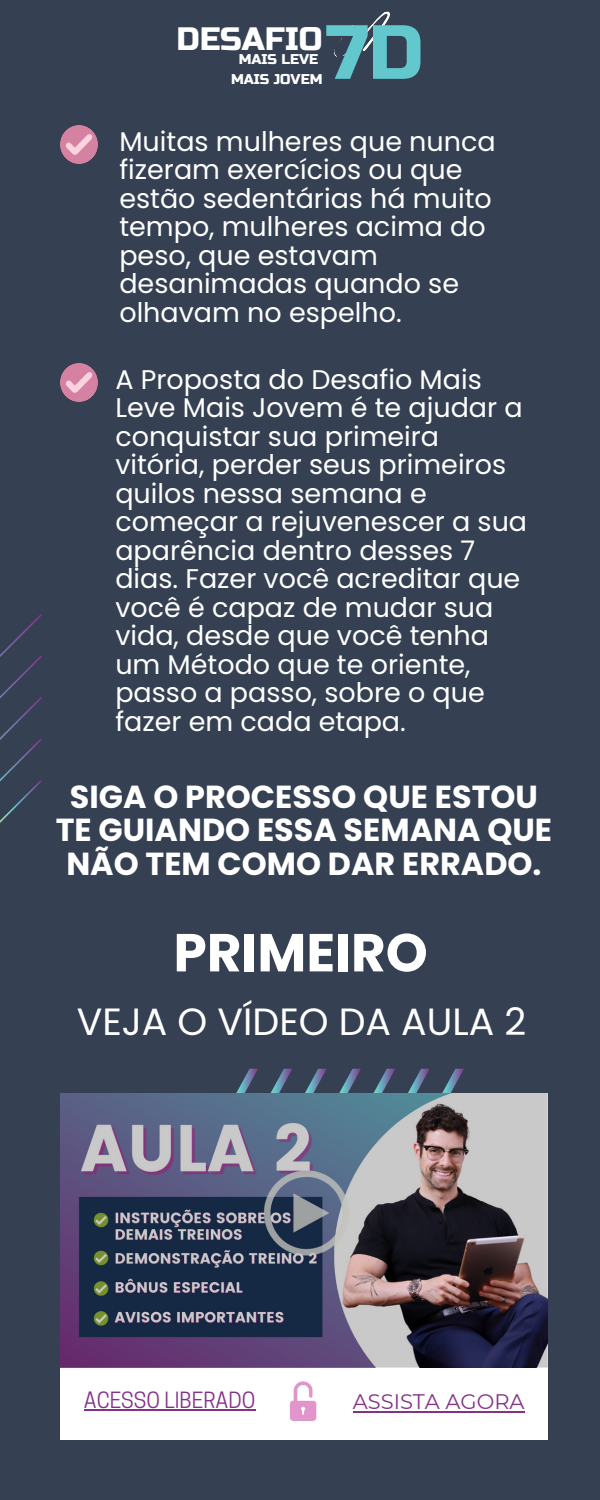
<style>
.page{position:relative;width:600px;height:1500px;background:#354052}
.page>*{position:absolute;margin:0;border:0;box-sizing:border-box;transform-origin:0 0}
.t1{font:76.6px "Russo One";color:#63c8cd}
.t2{font:700 53.4px "Poppins";color:#fff}
.t3{font:37.9px "Poppins";color:#fff}
.t4{font:32.4px "Russo One";color:#fff}
.t5{font:700 31.9px/33.8px "Poppins";color:#fff;text-align:center}
.t6{font:27px/28.5px "Poppins";color:#fff}
.t7{font:21px "Cooper Hewitt";color:#843189}
.t8{font:21px "Montserrat";color:#843189}
.t9{font:14.2px "Russo One";color:#fff}
</style>
<div class="page">
<svg style="left:0;top:614px;width:42px;height:209px"></svg>
<img style="left:60px;top:126px;width:38px;height:37px">
<img style="left:60px;top:364px;width:38px;height:37px">
<svg style="left:225px;top:1069px;width:239px;height:25px"></svg>
<div style="left:60px;top:1366px;width:488px;height:74px;background:#fff"></div>
<img style="left:289px;top:1381px;width:28px;height:39px">
<hr style="left:84px;top:1409px;width:172px;height:2px;background:#843189">
<hr style="left:353px;top:1411px;width:172px;height:1px;background:#843189">
<img style="left:334px;top:12px;width:56px;height:45px">
<img style="left:60px;top:1094px;width:488px;height:274px">
<h1 class="t1" style="left:326px;top:8px;width:100px">7D</h1>
<p class="t4" style="left:176px;top:20px;width:148px">DESAFIO</p>
<p class="t9" style="left:231px;top:70px;width:93px">MAIS JOVEM</p>
<p class="t9" style="left:239px;top:51px;width:81px">MAIS LEVE</p>
<p class="t6" style="left:119px;top:127px;width:378px">Muitas mulheres que nunca fizeram exercícios ou que estão sedentárias há muito tempo, mulheres acima do peso, que estavam desanimadas quando se olhavam no espelho.</p>
<p class="t6" style="left:115px;top:365px;width:413px">A Proposta do Desafio Mais<br>Leve Mais Jovem é te ajudar a conquistar sua primeira vitória, perder seus primeiros quilos nessa semana e começar a rejuvenescer a sua aparência dentro desses 7 dias. Fazer você acreditar que você é capaz de mudar sua vida, desde que você tenha um Método que te oriente, passo a passo, sobre o que fazer em cada etapa.</p>
<p class="t5" style="left:56px;top:780px;width:498px">SIGA O PROCESSO QUE ESTOU<br>TE GUIANDO ESSA SEMANA QUE<br>NÃO TEM COMO DAR ERRADO.</p>
<h2 class="t2" style="left:173px;top:915px;width:256px">PRIMEIRO</h2>
<h3 class="t3" style="left:77px;top:996px;width:451px">VEJA O VÍDEO DA AULA 2</h3>
<p class="t7" style="left:84px;top:1392px;width:173px">ACESSO LIBERADO</p>
<p class="t8" style="left:353px;top:1389px;width:173px">ASSISTA AGORA</p>
</div>
